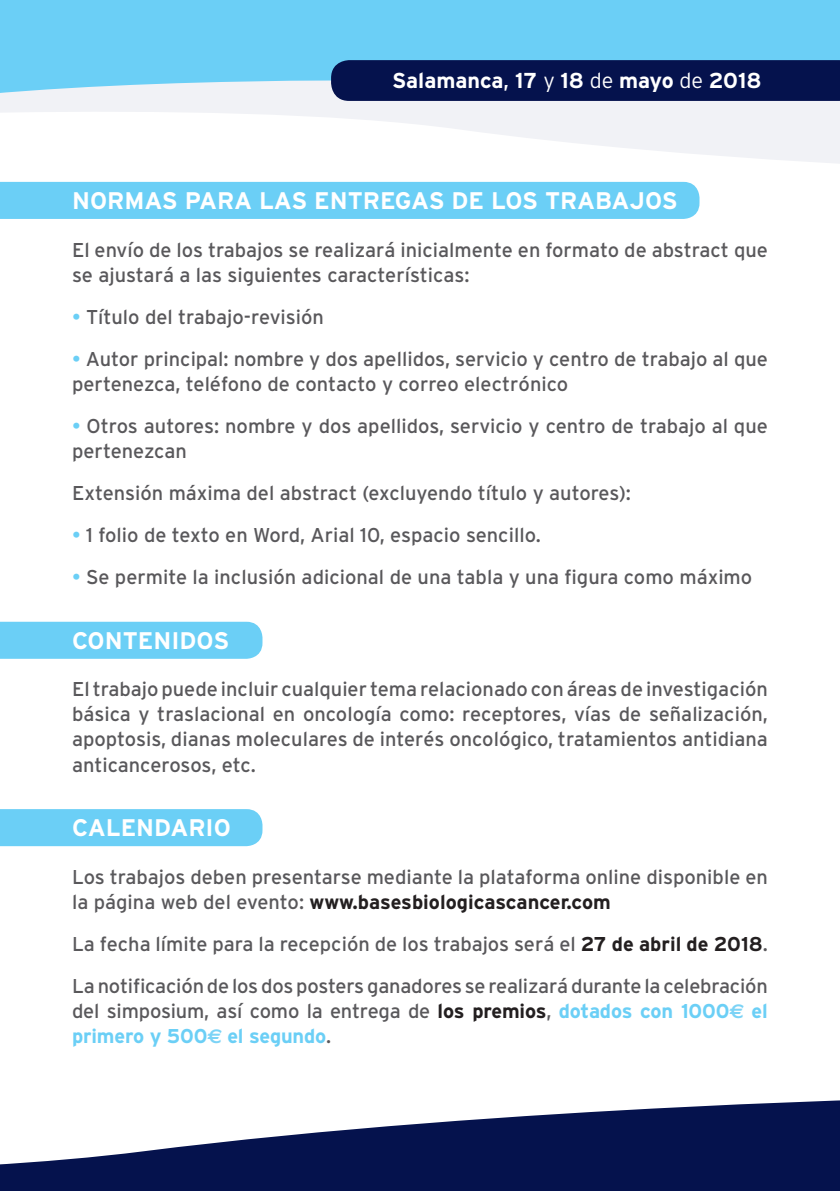
<style>
.page{position:relative;width:840px;height:1191px;background:#fff}
.page>*{position:absolute;margin:0;border:0;box-sizing:border-box;transform-origin:0 0}
.t1{font:700 24px "Interstate";color:#fff}
.t2{font:700 21.6px "Interstate";color:#fff}
.t3{font:20px/25px "Interstate";color:#59585b}
.t4{font:700 20px/25px "Interstate";letter-spacing:-.01em;color:#6bcff6}
.s1{font-weight:400}
.s2{font-weight:300}
.s3{color:#6bcff6}
.s4{font-weight:700;color:#231f20}
.s5{font-weight:400;color:#59585b}
.s6{color:#231f20}
.s7{font-family:"Euro Sans Std";color:#7cd3f6}
</style>
<div class="page">
<svg style="left:0;top:0;width:839px;height:156px;fill:#6bcff6"></svg>
<svg style="left:0;top:1100px;width:839px;height:91px;fill:#05124d"></svg>
<div style="left:0;top:182px;width:699px;height:37px;background:#6bcff6"></div>
<div style="left:0;top:622px;width:262px;height:37px;background:#6bcff6"></div>
<div style="left:0;top:809px;width:262px;height:37px;background:#6bcff6"></div>
<div style="left:331px;top:60px;width:508px;height:41px;background:#05124d"></div>
<p class="t2" style="left:392px;top:68px;width:370px">Salamanca<span class="s1">,</span> 17 <span class="s2">y</span> 18 <span class="s2">de</span> mayo <span class="s2">de</span> 2018</p>
<p class="t1" style="left:72px;top:187px;width:606px">NORMAS PARA LAS ENTREGAS DE LOS TRABAJOS</p>
<p class="t3" style="left:72px;top:237px;width:697px">El envío de los trabajos se realizará inicialmente en formato de abstract que se ajustará a las siguientes características:</p>
<p class="t3" style="left:72px;top:304px;width:253px"><span class="s3">•</span> Título del trabajo-revisión</p>
<p class="t3" style="left:72px;top:346px;width:697px"><span class="s3">•</span> Autor principal: nombre y dos apellidos, servicio y centro de trabajo al que pertenezca, teléfono de contacto y correo electrónico</p>
<p class="t3" style="left:72px;top:413px;width:697px"><span class="s3">•</span> Otros autores: nombre y dos apellidos, servicio y centro de trabajo al que pertenezcan</p>
<p class="t3" style="left:72px;top:480px;width:560px">Extensión máxima del abstract (excluyendo título y autores):</p>
<p class="t3" style="left:72px;top:522px;width:470px"><span class="s3">•</span> 1 folio de texto en Word, Arial 10, espacio sencillo.</p>
<p class="t3" style="left:72px;top:564px;width:681px"><span class="s3">•</span> Se permite la inclusión adicional de una tabla y una figura como máximo</p>
<p class="t1" style="left:72px;top:627px;width:159px">CONTENIDOS</p>
<p class="t3" style="left:72px;top:677px;width:697px;text-align:justify">El trabajo puede incluir cualquier tema relacionado con áreas de investigación básica y traslacional en oncología como: receptores, vías de señalización, apoptosis, dianas moleculares de interés oncológico, tratamientos antidiana anticancerosos, etc.</p>
<p class="t1" style="left:72px;top:814px;width:160px">CALENDARIO</p>
<p class="t3" style="left:72px;top:864px;width:697px">Los trabajos deben presentarse mediante la plataforma online disponible en la página web del evento: <span class="s4">www.basesbiologicascancer.com</span></p>
<p class="t3" style="left:72px;top:922px;width:697px;line-height:42px">La fecha límite para la recepción de los trabajos será el <span class="s4">27 de abril de 2018</span>.<br>La notificación de los dos posters ganadores se realizará durante la celebración</p>
<p class="t4" style="left:72px;top:998px;width:697px"><span class="s5">del simposium, así como la entrega de</span> <span class="s6">los premios</span><span class="s5">,</span> dotados con 1000<span class="s7">€</span> el primero y 500<span class="s7">€</span> el segundo<span class="s5">.</span></p>
</div>
